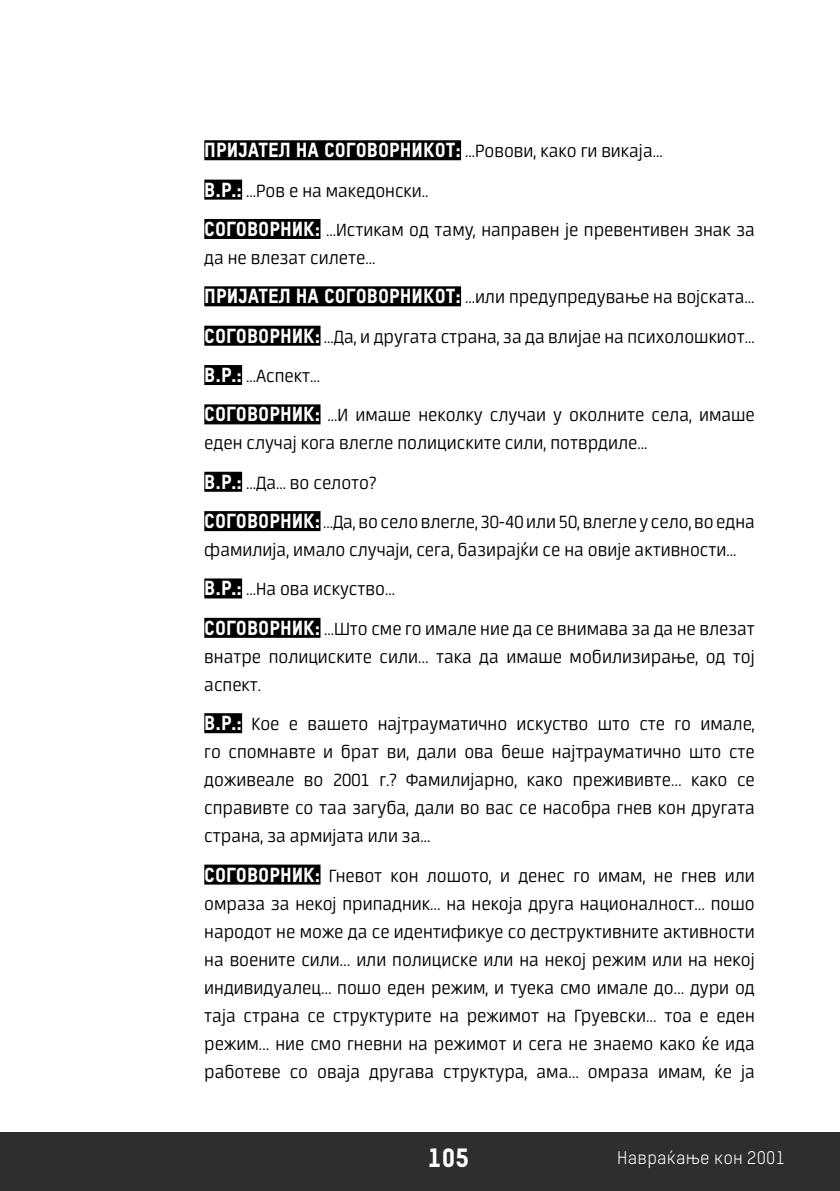
<style>
.page{position:relative;width:840px;height:1191px;background:#fff}
.page>*{position:absolute;margin:0;border:0;box-sizing:border-box;transform-origin:0 0}
.t1{font:26px "Oxfam TSTARPRO Headline";color:#fff}
.t2{font:300 20px/28px "Neuron";color:#000}
.t3{font:18px "Oxfam TSTARPRO";letter-spacing:.01em;color:#fff}
.s1{font-family:"Oxfam TSTARPRO Headline";font-weight:400;color:#fff}
</style>
<div class="page">
<div style="left:0;top:1132px;width:839px;height:59px;background:#2e2e2f"></div>
<div style="left:204px;top:140px;width:257px;height:20px;background:#000"></div>
<div style="left:204px;top:180px;width:38px;height:20px;background:#000"></div>
<div style="left:204px;top:219px;width:116px;height:20px;background:#000"></div>
<div style="left:204px;top:286px;width:257px;height:20px;background:#000"></div>
<div style="left:204px;top:326px;width:116px;height:20px;background:#000"></div>
<div style="left:204px;top:365px;width:38px;height:20px;background:#000"></div>
<div style="left:204px;top:404px;width:116px;height:20px;background:#000"></div>
<div style="left:204px;top:472px;width:38px;height:20px;background:#000"></div>
<div style="left:204px;top:511px;width:116px;height:20px;background:#000"></div>
<div style="left:204px;top:578px;width:38px;height:20px;background:#000"></div>
<div style="left:204px;top:618px;width:116px;height:20px;background:#000"></div>
<div style="left:204px;top:713px;width:38px;height:20px;background:#000"></div>
<div style="left:204px;top:864px;width:116px;height:20px;background:#000"></div>
<p class="t2" style="left:204px;top:131px;width:551px;line-height:39.4px"><span class="s1">Пријател на соговорникот:</span> ...Ровови, како ги викаја...<br><span class="s1">В.Р.:</span> ...Ров е на македонски..<br><span class="s1">Соговорник:</span> ...Истикам од таму, направен је превентивен знак за</p>
<p class="t2" style="left:204px;top:238px;width:551px;line-height:39.4px">да не влезат силете...<br><span class="s1">Пријател на соговорникот:</span> ...или предупредување на војската...<br><span class="s1">Соговорник:</span> ...Да, и другата страна, за да влијае на психолошкиот...<br><span class="s1">В.Р.:</span> ...Аспект...<br><span class="s1">Соговорник:</span> ...И имаше неколку случаи у околните села, имаше</p>
<p class="t2" style="left:204px;top:423px;width:551px;line-height:39.4px">еден случај кога влегле полициските сили, потврдиле...<br><span class="s1">В.Р.:</span> ...Да... во селото?<br><span class="s1">Соговорник:</span> ...Да, во село влегле, 30-40 или 50, влегле у село, во една</p>
<p class="t2" style="left:204px;top:530px;width:551px;line-height:39.4px">фамилија, имало случаји, сега, базирајќи се на овије активности...<br><span class="s1">В.Р.:</span> ...На ова искуство...<br><span class="s1">Соговорник:</span> ...Што сме го имале ние да се внимава за да не влезат</p>
<p class="t2" style="left:204px;top:643px;width:551px">внатре полициските сили… така да имаше мобилизирање, од тој аспект.</p>
<p class="t2" style="left:204px;top:710px;width:551px;text-align:justify"><span class="s1">В.Р.:</span> Кое е вашето најтрауматично искуство што сте го имале, го спомнавте и брат ви, дали ова беше најтрауматично што сте доживеале во 2001 г.? Фамилијарно, како прежививте… како се справивте со таа загуба, дали во вас се насобра гнев кон другата страна, за армијата или за...</p>
<p class="t2" style="left:204px;top:861px;width:551px;text-align:justify"><span class="s1">Соговорник:</span> Гневот кон лошото, и денес го имам, не гнев или омраза за некој припадник… на некоја друга националност… пошо народот не може да се идентификуе со деструктивните активности на воените сили… или полициске или на некој режим или на некој индивидуалец… пошо еден режим, и туека смо имале до… дури од таја страна се структурите на режимот на Груевски… тоа е еден режим… ние смо гневни на режимот и сега не знаемо како ќе ида работеве со оваја другава структура, ама… омраза имам, ќе ја</p>
<h1 class="t1" style="left:427px;top:1141px;width:42px">105</h1>
<p class="t3" style="left:617px;top:1147px;width:169px">Навраќање кон 2001</p>
</div>
